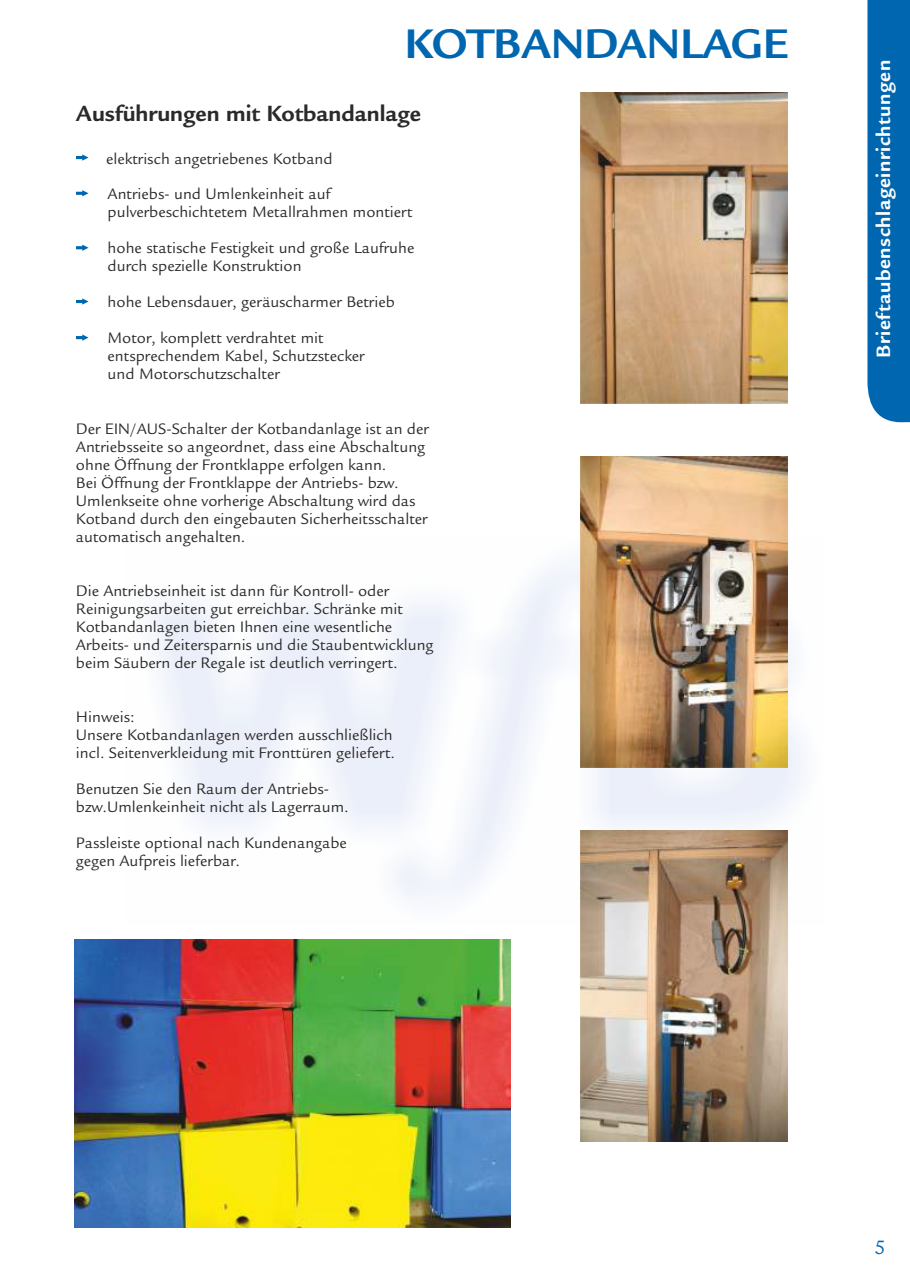
<style>
.page{position:relative;width:910px;height:1280px;background:#fff}
.page>*{position:absolute;margin:0;border:0;box-sizing:border-box;transform-origin:0 0}
.t1{font:700 45px "Legacy Sans";letter-spacing:-.01em;color:#0066b0}
.t2{font:700 24px "Legacy Sans";color:#2b2a29}
.t3{font:700 21px "Legacy Sans";letter-spacing:.025em;color:#fefefe}
.t4{font:21px "Legacy Sans";color:#0066b0}
.t5{font:16.5px/18px "Legacy Sans";color:#2b2a29}
</style>
<div class="page">
<div style="left:867px;top:0;width:43px;height:422px;background:#0066b0"></div>
<svg style="left:76px;top:154px;width:13px;height:7px"></svg>
<svg style="left:76px;top:245px;width:13px;height:6px"></svg>
<svg style="left:76px;top:190px;width:13px;height:6px"></svg>
<svg style="left:76px;top:334px;width:13px;height:7px"></svg>
<svg style="left:76px;top:298px;width:13px;height:7px"></svg>
<img style="left:580px;top:92px;width:208px;height:311px">
<img style="left:580px;top:830px;width:208px;height:311px">
<img style="left:580px;top:457px;width:208px;height:311px">
<img style="left:75px;top:939px;width:435px;height:289px">
<h1 class="t1" style="left:405px;top:26px;width:386px">KOTBANDANLAGE</h1>
<h2 class="t2" style="left:76px;top:104px;width:347px">Ausführungen mit Kotbandanlage</h2>
<p class="t5" style="left:106px;top:151px;width:228px">elektrisch angetriebenes Kotband</p>
<p class="t5" style="left:108px;top:186px;width:306px">Antriebs- und Umlenkeinheit auf pulverbeschichtetem Metallrahmen montiert</p>
<p class="t5" style="left:108px;top:240px;width:308px">hohe statische Festigkeit und große Laufruhe durch spezielle Konstruktion</p>
<p class="t5" style="left:108px;top:285px;width:289px;line-height:36px">hohe Lebensdauer, geräuscharmer Betrieb<br>Motor, komplett verdrahtet mit</p>
<p class="t5" style="left:108px;top:348px;width:259px">entsprechendem Kabel, Schutzstecker und Motorschutzschalter</p>
<p class="t5" style="left:76px;top:422px;width:354px">Der EIN/AUS-Schalter der Kotbandanlage ist an der Antriebsseite so angeordnet, dass eine Abschaltung ohne Öffnung der Frontklappe erfolgen kann.<br>Bei Öffnung der Frontklappe der Antriebs- bzw.<br>Umlenkseite ohne vorherige Abschaltung wird das Kotband durch den eingebauten Sicherheitsschalter automatisch angehalten.</p>
<p class="t5" style="left:76px;top:584px;width:359px">Die Antriebseinheit ist dann für Kontroll- oder Reinigungsarbeiten gut erreichbar. Schränke mit Kotbandanlagen bieten Ihnen eine wesentliche Arbeits- und Zeitersparnis und die Staubentwicklung beim Säubern der Regale ist deutlich verringert.</p>
<p class="t5" style="left:76px;top:710px;width:321px">Hinweis:<br>Unsere Kotbandanlagen werden ausschließlich incl. Seitenverkleidung mit Fronttüren geliefert.</p>
<p class="t5" style="left:76px;top:782px;width:274px">Benutzen Sie den Raum der Antriebs&shy;bzw.Umlenkeinheit nicht als Lagerraum.</p>
<p class="t5" style="left:76px;top:836px;width:272px">Passleiste optional nach Kundenangabe gegen Aufpreis lieferbar.</p>
<p class="t3" style="left:875px;top:358px;width:300px;rotate:-90deg">Brieftaubenschlageinrichtungen</p>
<p class="t4" style="left:874px;top:1239px;width:13px">5</p>
</div>
